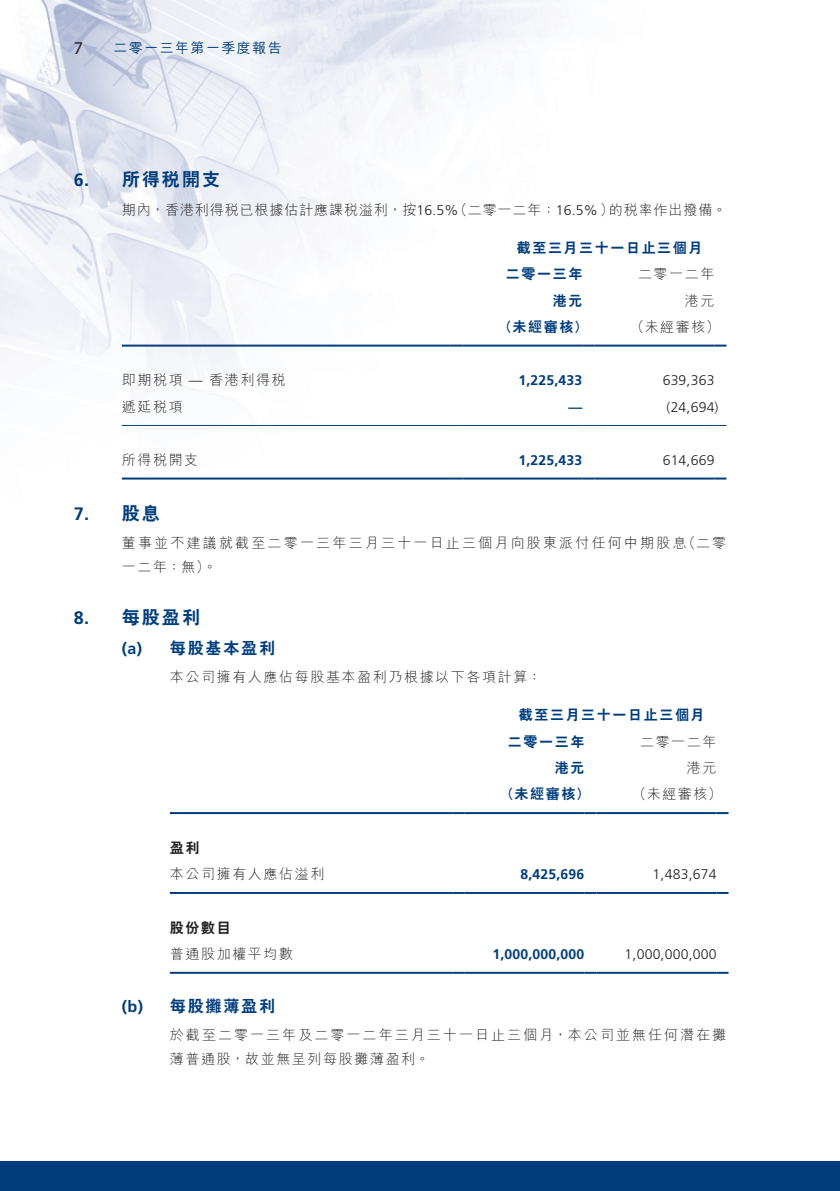
<style>
.page{position:relative;width:840px;height:1191px;background:#fff}
.page>*{position:absolute;margin:0;border:0;box-sizing:border-box;transform-origin:0 0}
._17_H1__Note{font:800 18px "C Hei 2 HK";letter-spacing:.115em;color:#013d7d}
._17_H1__Note-2{font:700 18px "Frutiger LT Std";color:#013d7d}
.t1{font:18px "Myriad Pro";color:#231f20}
._18___H2__Note{font:800 16px "C Hei 2 HK";letter-spacing:.115em;color:#013d7d}
._18___H2__Note-2{font:700 16px "Frutiger LT Std";color:#013d7d}
._26___P2__Note{font:300 14px/24px "M Hei HK";letter-spacing:.155em;color:#231f20}
._27_____P4__Note{font:300 14px/24px "M Hei HK";letter-spacing:.145em;color:#231f20}
._02_Note_Text{font:800 14px "C Hei 2 HK";letter-spacing:.115em;color:#013d7d}
._02_Note_Text-2{font:300 14px "Frutiger LT Std";letter-spacing:.015em;color:#231f20}
._02_Note_Text-3{font:700 14px "Frutiger LT Std";letter-spacing:.015em;color:#013d7d}
._29_Table_Stub__Note{font:300 14px "M Hei HK";letter-spacing:.115em;color:#231f20}
._26___P2__Note-2{font:300 14px "M Hei HK";letter-spacing:.065em;color:#231f20}
._02_Note_Text-4{font:300 14px "M Hei HK";letter-spacing:.115em;color:#231f20}
._27_____P4__Note-2{font:300 14px "M Hei HK";letter-spacing:.115em;color:#231f20}
.t2{font:500 14px "M Hei HK";letter-spacing:.1em;color:#013d7d}
._29_Table_Stub__Note-2{font:800 14px "C Hei 2 HK";letter-spacing:.115em;color:#231f20}
.s1{font-family:"Frutiger LT Std"}
</style>
<div class="page">
<img style="left:0;top:0;width:704px;height:480px">
<div style="left:0;top:1161px;width:839px;height:30px;background:#013d7d"></div>
<hr style="left:122px;top:344px;width:328px;height:2px;background:#013d7d">
<svg style="left:450px;top:344px;width:12px;height:2px"></svg>
<hr style="left:462px;top:344px;width:120px;height:2px;background:#013d7d">
<svg style="left:582px;top:344px;width:12px;height:2px"></svg>
<hr style="left:594px;top:344px;width:120px;height:2px;background:#013d7d">
<svg style="left:714px;top:344px;width:12px;height:2px"></svg>
<hr style="left:122px;top:477px;width:328px;height:2px;background:#013d7d">
<svg style="left:450px;top:477px;width:12px;height:2px"></svg>
<hr style="left:462px;top:477px;width:120px;height:2px;background:#013d7d">
<svg style="left:582px;top:477px;width:12px;height:2px"></svg>
<hr style="left:594px;top:477px;width:120px;height:2px;background:#013d7d">
<svg style="left:714px;top:477px;width:12px;height:2px"></svg>
<hr style="left:122px;top:425px;width:328px;height:1px;background:#013d7d">
<svg style="left:450px;top:425px;width:12px;height:1px"></svg>
<hr style="left:462px;top:425px;width:120px;height:1px;background:#013d7d">
<svg style="left:582px;top:425px;width:12px;height:1px"></svg>
<hr style="left:594px;top:425px;width:120px;height:1px;background:#013d7d">
<svg style="left:714px;top:425px;width:12px;height:1px"></svg>
<hr style="left:170px;top:812px;width:282px;height:2px;background:#013d7d">
<svg style="left:452px;top:812px;width:12px;height:2px"></svg>
<hr style="left:464px;top:812px;width:120px;height:2px;background:#013d7d">
<svg style="left:584px;top:812px;width:12px;height:2px"></svg>
<hr style="left:596px;top:812px;width:120px;height:2px;background:#013d7d">
<svg style="left:716px;top:812px;width:12px;height:2px"></svg>
<hr style="left:170px;top:892px;width:282px;height:2px;background:#013d7d">
<svg style="left:452px;top:892px;width:12px;height:2px"></svg>
<hr style="left:464px;top:892px;width:120px;height:2px;background:#013d7d">
<svg style="left:584px;top:892px;width:12px;height:2px"></svg>
<hr style="left:596px;top:892px;width:120px;height:2px;background:#013d7d">
<svg style="left:716px;top:892px;width:12px;height:2px"></svg>
<hr style="left:170px;top:971px;width:282px;height:2px;background:#013d7d">
<svg style="left:452px;top:971px;width:12px;height:2px"></svg>
<hr style="left:464px;top:971px;width:120px;height:2px;background:#013d7d">
<svg style="left:584px;top:971px;width:12px;height:2px"></svg>
<hr style="left:596px;top:971px;width:120px;height:2px;background:#013d7d">
<svg style="left:716px;top:971px;width:12px;height:2px"></svg>
<p class="t1" style="left:74px;top:37px;width:11px">7</p>
<p class="t2" style="left:113px;top:38px;width:169px">二零一三年第一季度報告</p>
<p class="_17_H1__Note-2" style="left:74px;top:169px;width:17px">6.</p>
<p class="_17_H1__Note-2" style="left:74px;top:503px;width:17px">7.</p>
<p class="_17_H1__Note-2" style="left:74px;top:607px;width:17px">8.</p>
<p class="_17_H1__Note" style="left:122px;top:167px;width:100px">所得稅開支</p>
<p class="_26___P2__Note" style="left:453px;top:197px;width:162px">（二零一二年：<span class="s1">16.5%</span>）</p>
<p class="_26___P2__Note-2" style="left:122px;top:200px;width:338px">期內，香港利得稅已根據估計應課稅溢利，按<span class="s1">16.5%</span></p>
<p class="_26___P2__Note-2" style="left:608px;top:200px;width:119px">的稅率作出撥備。</p>
<p class="_02_Note_Text" style="left:516px;top:238px;width:187px">截至三月三十一日止三個月</p>
<p class="_02_Note_Text-4" style="left:637px;top:264px;width:78px">二零一二年</p>
<p class="_02_Note_Text" style="left:505px;top:265px;width:78px">二零一三年</p>
<p class="_02_Note_Text" style="left:552px;top:291px;width:31px">港元</p>
<p class="_02_Note_Text-4" style="left:684px;top:290px;width:31px">港元</p>
<p class="_02_Note_Text" style="left:498px;top:317px;width:91px">（未經審核）</p>
<p class="_02_Note_Text-4" style="left:630px;top:317px;width:91px">（未經審核(</p>
<p class="_29_Table_Stub__Note" style="left:122px;top:370px;width:165px">即期稅項 <span class="s1">—</span> 香港利得稅</p>
<p class="_02_Note_Text-3" style="left:518px;top:372px;width:65px">1,225,433</p>
<p class="_02_Note_Text-2" style="left:662px;top:373px;width:53px">639,363</p>
<p class="_29_Table_Stub__Note" style="left:122px;top:397px;width:62px">遞延稅項</p>
<p class="_02_Note_Text-3" style="left:568px;top:398px;width:15px">—</p>
<p class="_02_Note_Text-2" style="left:666px;top:399px;width:53px">)24,694(</p>
<p class="_29_Table_Stub__Note" style="left:122px;top:450px;width:78px">所得稅開支</p>
<p class="_17_H1__Note" style="left:122px;top:501px;width:40px">股息</p>
<p class="_02_Note_Text-3" style="left:518px;top:452px;width:65px">1,225,433</p>
<p class="_02_Note_Text-2" style="left:662px;top:452px;width:53px">614,669</p>
<p class="_26___P2__Note" style="left:122px;top:530px;width:566px">董事並不建議就截至二零一三年三月三十一日止三個月向股東派付任何中期股息一二年：無。(</p>
<p class="_17_H1__Note" style="left:122px;top:605px;width:80px">每股盈利</p>
<p class="_26___P2__Note" style="left:681px;top:530px;width:46px">（二零</p>
<p class="_18___H2__Note-2" style="left:122px;top:639px;width:22px">)a(</p>
<p class="_18___H2__Note-2" style="left:122px;top:997px;width:23px">b( )</p>
<p class="_18___H2__Note" style="left:170px;top:637px;width:107px">每股基本盈利</p>
<p class="_27_____P4__Note-2" style="left:170px;top:667px;width:373px">本公司擁有人應佔每股基本盈利乃根據以下各項計算：</p>
<p class="_02_Note_Text" style="left:518px;top:706px;width:187px">截至三月三十一日止三個月</p>
<p class="_02_Note_Text-4" style="left:639px;top:731px;width:78px">二零一二年</p>
<p class="_02_Note_Text" style="left:507px;top:732px;width:78px">二零一三年</p>
<p class="_29_Table_Stub__Note-2" style="left:170px;top:838px;width:31px">盈利</p>
<p class="_29_Table_Stub__Note" style="left:170px;top:864px;width:156px">本公司擁有人應佔溢利</p>
<p class="_29_Table_Stub__Note-2" style="left:170px;top:918px;width:62px">股份數目</p>
<p class="_29_Table_Stub__Note" style="left:170px;top:944px;width:125px">普通股加權平均數</p>
<p class="_18___H2__Note" style="left:170px;top:995px;width:107px">每股攤薄盈利</p>
<p class="_02_Note_Text" style="left:554px;top:758px;width:31px">港元</p>
<p class="_02_Note_Text-4" style="left:686px;top:758px;width:31px">港元</p>
<p class="_02_Note_Text" style="left:500px;top:784px;width:91px">（未經審核）</p>
<p class="_02_Note_Text-4" style="left:632px;top:784px;width:91px">（未經審核(</p>
<p class="_02_Note_Text-3" style="left:520px;top:866px;width:65px">8,425,696</p>
<p class="_02_Note_Text-2" style="left:652px;top:866px;width:65px">1,483,674</p>
<p class="_02_Note_Text-3" style="left:492px;top:946px;width:93px">1,000,000,000</p>
<p class="_02_Note_Text-2" style="left:624px;top:946px;width:93px">1,000,000,000</p>
<p class="_27_____P4__Note" style="left:170px;top:1022px;width:557px">於截至二零一三年及二零一二年三月三十一日止三個月，本公司並無任何潛在攤薄普通股，故並無呈列每股攤薄盈利。</p>
</div>
